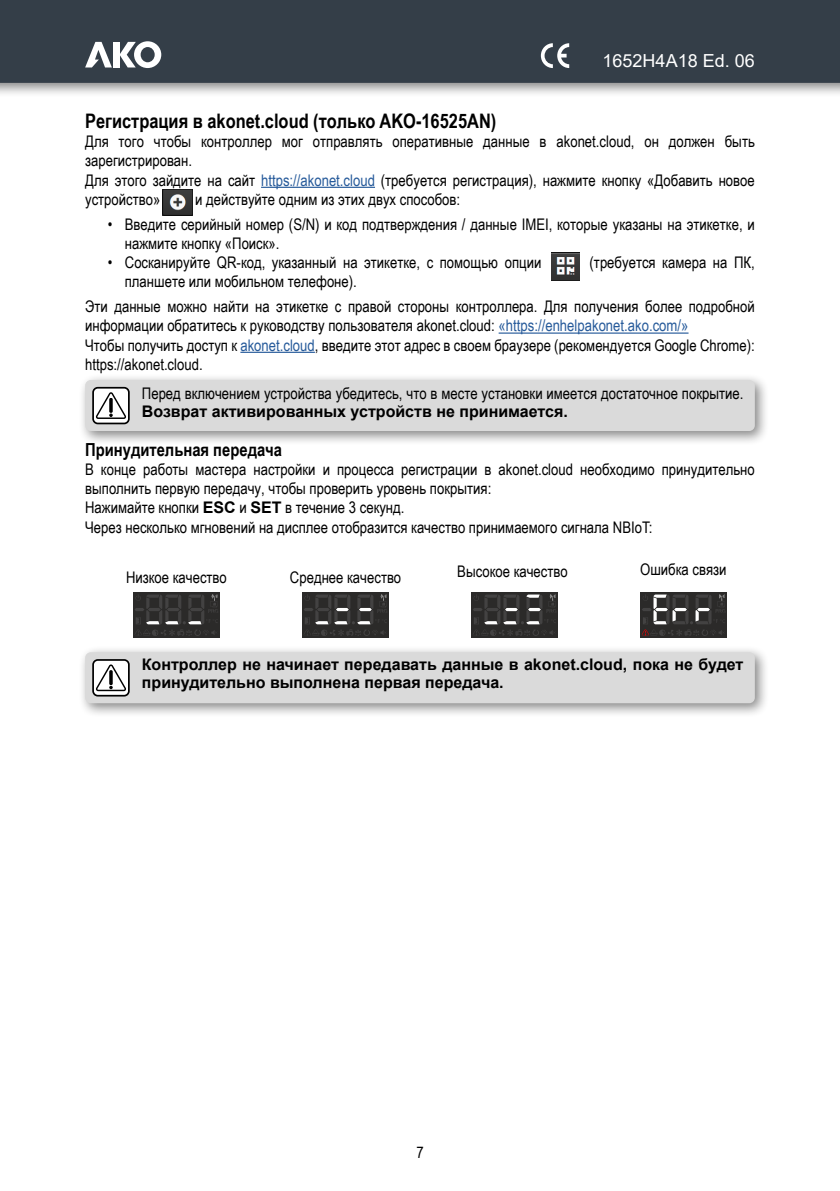
<style>
.page{position:relative;width:840px;height:1191px;background:#fff}
.page>*{position:absolute;margin:0;border:0;box-sizing:border-box;transform-origin:0 0}
.t1{font:700 20px "Arial Narrow";color:#000}
.t2{font:700 18px "Arial Narrow";color:#000}
.t3{font:18px "Arial";color:#fff}
.t4{font:16px/19.2px "Arial Narrow";color:#000}
.t5{font:700 16px/18px "Arial";color:#000}
.s1{color:#275b9b}
.s2{font-family:"Arial";font-weight:700}
</style>
<div class="page">
<div style="left:0;top:0;width:839px;height:98px;background:#000;opacity:.48"></div>
<div style="left:0;top:0;width:839px;height:83px;background:#343e48"></div>
<svg style="left:540px;top:43px;width:29px;height:25px"></svg>
<svg style="left:85px;top:42px;width:27px;height:25px"></svg>
<div style="left:113px;top:42px;width:7px;height:25px;background:#fff"></div>
<svg style="left:119px;top:41px;width:42px;height:27px"></svg>
<div style="left:78px;top:645px;width:691px;height:73px;background:#000;opacity:.48"></div>
<div style="left:85px;top:652px;width:669px;height:51px;background:#dadada;border-radius:6px"></div>
<div style="left:78px;top:373px;width:691px;height:73px;background:#000;opacity:.48"></div>
<div style="left:85px;top:380px;width:669px;height:51px;background:#dadada;border-radius:6px"></div>
<hr style="left:261px;top:187px;width:114px;height:1px;background:#275b9b">
<hr style="left:498px;top:332px;width:190px;height:2px;background:#275b9b">
<hr style="left:240px;top:352px;width:75px;height:1px;background:#275b9b">
<img style="left:162px;top:189px;width:31px;height:26px">
<img style="left:551px;top:253px;width:28px;height:28px">
<div style="left:470px;top:592px;width:87px;height:46px;background:#2b2a29"></div>
<svg style="left:473px;top:594px;width:83px;height:42px"></svg>
<div style="left:133px;top:592px;width:87px;height:46px;background:#2b2a29"></div>
<svg style="left:135px;top:594px;width:83px;height:42px"></svg>
<div style="left:302px;top:592px;width:86px;height:46px;background:#2b2a29"></div>
<svg style="left:304px;top:594px;width:83px;height:42px"></svg>
<div style="left:639px;top:592px;width:87px;height:46px;background:#2b2a29"></div>
<svg style="left:641px;top:594px;width:84px;height:42px"></svg>
<div style="left:93px;top:660px;width:36px;height:35px;background:#fff;border-radius:5px"></div>
<div style="left:92px;top:659px;width:38px;height:37px;border:2px solid #000;border-radius:5px"></div>
<svg style="left:94px;top:663px;width:32px;height:29px"></svg>
<div style="left:93px;top:388px;width:36px;height:35px;background:#fff;border-radius:5px"></div>
<div style="left:92px;top:387px;width:38px;height:37px;border:2px solid #000;border-radius:5px"></div>
<svg style="left:94px;top:391px;width:32px;height:29px"></svg>
<p class="t3" style="left:602px;top:49px;width:154px">1652H4A18 Ed. 06</p>
<p class="t1" style="left:85px;top:106px;width:412px">Регистрация в akonet.cloud (только AKO-16525AN)</p>
<p class="t4" style="left:85px;top:131px;width:670px">Для того чтобы контроллер мог отправлять оперативные данные в akonet.cloud, он должен быть зарегистрирован.<br>Для этого зайдите на сайт <span class="s1">https://akonet.cloud</span> (требуется регистрация), нажмите кнопку «Добавить новое устройство»</p>
<p class="t4" style="left:195px;top:189px;width:266px">и действуйте одним из этих двух способов:</p>
<p class="t4" style="left:125px;top:214px;width:631px;text-indent:-17px">• Введите серийный номер (S/N) и код подтверждения / данные IMEI, которые указаны на этикетке, и нажмите кнопку «Поиск».</p>
<p class="t4" style="left:108px;top:252px;width:435px">• Сосканируйте QR-код, указанный на этикетке, с помощью опции</p>
<p class="t4" style="left:589px;top:252px;width:167px">(требуется камера на ПК,</p>
<p class="t4" style="left:85px;top:269px;width:670px;line-height:24.8px;text-indent:40px">планшете или мобильном телефоне).<br>Эти данные можно найти на этикетке с правой стороны контроллера. Для получения более подробной</p>
<p class="t4" style="left:85px;top:315px;width:670px">информации обратитесь к руководству пользователя akonet.cloud: <span class="s1">«https://enhelpakonet.ako.com/»<br></span>Чтобы получить доступ к <span class="s1">akonet.cloud</span>, введите этот адрес в своем браузере (рекомендуется Google Chrome): https://akonet.cloud.</p>
<p class="t4" style="left:142px;top:383px;width:602px">Перед включением устройства убедитесь, что в месте установки имеется достаточное покрытие.</p>
<p class="t5" style="left:142px;top:403px;width:427px">Возврат активированных устройств не принимается.</p>
<p class="t2" style="left:85px;top:436px;width:198px">Принудительная передача</p>
<p class="t4" style="left:85px;top:459px;width:670px">В конце работы мастера настройки и процесса регистрации в akonet.cloud необходимо принудительно выполнить первую передачу, чтобы проверить уровень покрытия:<br>Нажимайте кнопки <span class="s2">ESC</span> и <span class="s2">SET</span> в течение 3 секунд.<br>Через несколько мгновений на дисплее отобразится качество принимаемого сигнала NBIoT:</p>
<p class="t4" style="left:126px;top:567px;width:102px">Низкое качество</p>
<p class="t4" style="left:290px;top:567px;width:113px">Среднее качество</p>
<p class="t4" style="left:457px;top:561px;width:112px">Высокое качество</p>
<p class="t4" style="left:639px;top:559px;width:88px">Ошибка связи</p>
<p class="t5" style="left:142px;top:655px;width:602px">Контроллер не начинает передавать данные в akonet.cloud, пока не будет принудительно выполнена первая передача.</p>
<p class="t4" style="left:416px;top:1141px;width:9px">7</p>
</div>
